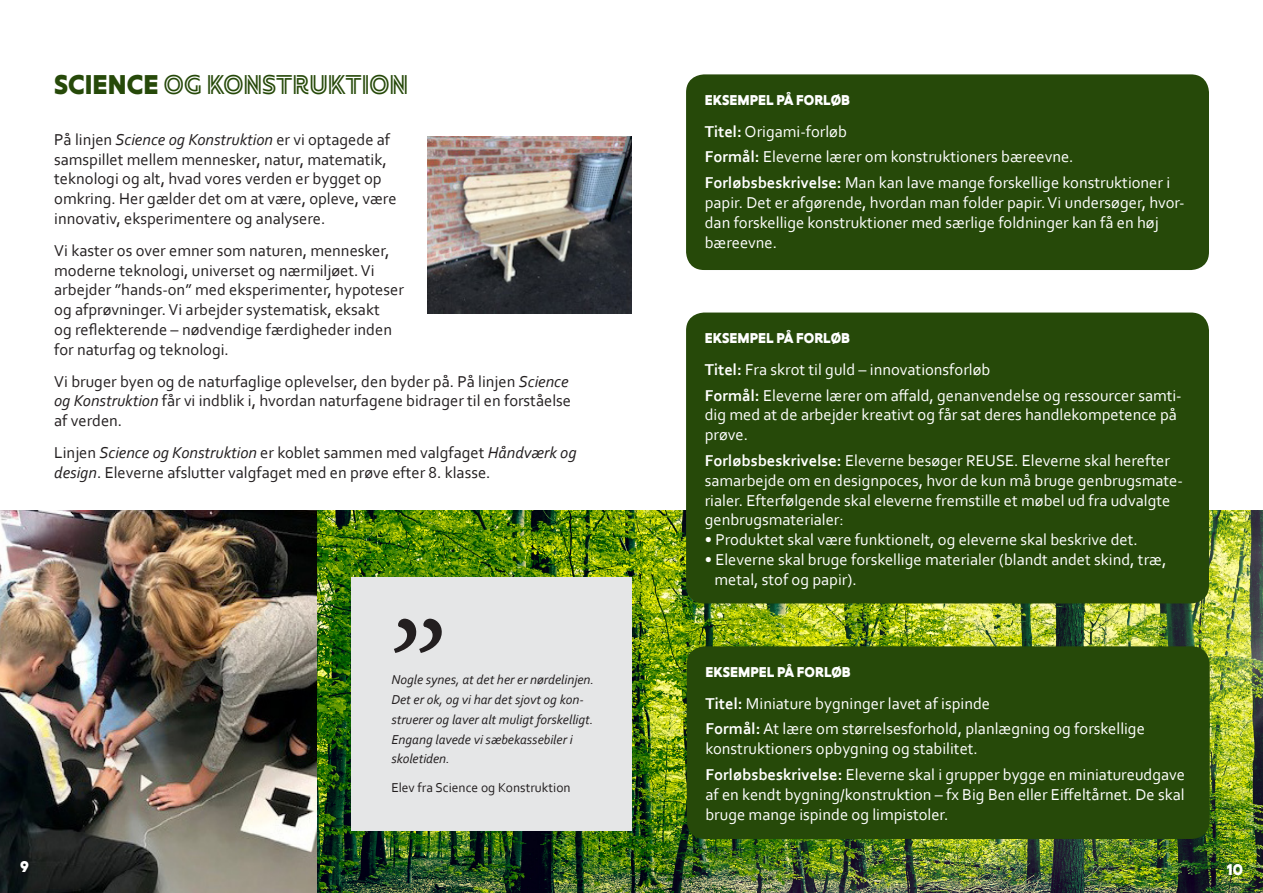
<style>
.page{position:relative;width:1263px;height:893px;background:#fff}
.page>*{position:absolute;margin:0;border:0;box-sizing:border-box;transform-origin:0 0}
.t1{font:italic 150px "Minion Pro";color:#231f20}
.t2{font:31.5px "Devinyl Incise";color:#264909}
.t3{font:18px "Devinyl";color:#fff}
.t4{font:16.5px/19.8px "Corbel";color:#fff}
.t5{font:16.5px/19.8px "Corbel";color:#231f20}
.t6{font:16.5px "Devinyl";color:#fff}
.t7{font:italic 13.5px/19.8px "Corbel";color:#231f20}
.t8{font:13.5px "Corbel";color:#231f20}
.s1{font-family:"Devinyl"}
.s2{font-style:italic}
.s3{font-weight:700}
</style>
<div class="page">
<img style="left:317px;top:510px;width:946px;height:383px">
<img style="left:427px;top:136px;width:204px;height:178px">
<div style="left:351px;top:577px;width:280px;height:253px;background:#e5e6e7"></div>
<div style="left:686px;top:74px;width:523px;height:196px;background:#264909;border-radius:18px"></div>
<div style="left:686px;top:313px;width:523px;height:290px;background:#264909;border-radius:18px"></div>
<img style="left:0;top:510px;width:317px;height:383px">
<div style="left:687px;top:646px;width:523px;height:193px;background:#264909;border-radius:18px"></div>
<p class="t2" style="left:54px;top:68px;width:356px"><span class="s1">SCIENCE</span> OG KONSTRUKTION</p>
<p class="t5" style="left:54px;top:129px;width:337px">På linjen <span class="s2">Science og Konstruktion</span> er vi optagede af</p>
<p class="t5" style="left:54px;top:149px;width:334px">samspillet mellem mennesker, natur, matematik,</p>
<p class="t5" style="left:54px;top:169px;width:329px">teknologi og alt, hvad vores verden er bygget op</p>
<p class="t5" style="left:54px;top:188px;width:344px">omkring. Her gælder det om at være, opleve, være</p>
<p class="t5" style="left:54px;top:208px;width:273px">innovativ, eksperimentere og analysere.</p>
<p class="t5" style="left:54px;top:240px;width:337px">Vi kaster os over emner som naturen, mennesker,</p>
<p class="t5" style="left:54px;top:260px;width:322px">moderne teknologi, universet og nærmiljøet. Vi</p>
<p class="t5" style="left:54px;top:280px;width:351px">arbejder ”hands-on” med eksperimenter, hypoteser</p>
<p class="t5" style="left:54px;top:299px;width:327px">og afprøvninger. Vi arbejder systematisk, eksakt</p>
<p class="t5" style="left:54px;top:319px;width:339px">og reflekterende – nødvendige færdigheder inden</p>
<p class="t5" style="left:54px;top:339px;width:176px">for naturfag og teknologi.</p>
<p class="t5" style="left:54px;top:371px;width:518px">Vi bruger byen og de naturfaglige oplevelser, den byder på. På linjen <span class="s2">Science og Konstruktion</span> får vi indblik i, hvordan naturfagene bidrager til en forståelse af verden.</p>
<p class="t5" style="left:54px;top:442px;width:524px">Linjen <span class="s2">Science og Konstruktion</span> er koblet sammen med valgfaget <span class="s2">Håndværk og design</span>. Eleverne afslutter valgfaget med en prøve efter 8. klasse.</p>
<p class="t1" style="left:378px;top:575px;width:59px">”</p>
<p class="t7" style="left:391px;top:669px;width:204px">Nogle synes, at det her er nørdelinjen.<br>Det er ok, og vi har det sjovt og kon&shy;struerer og laver alt muligt forskelligt.<br>Engang lavede vi sæbekassebiler i skoletiden.</p>
<p class="t8" style="left:391px;top:779px;width:181px">Elev fra Science og Konstruktion</p>
<p class="t6" style="left:705px;top:91px;width:147px">EKSEMPEL PÅ FORLØB</p>
<p class="t4" style="left:705px;top:121px;width:144px"><span class="s3">Titel:</span> Origami-forløb</p>
<p class="t4" style="left:705px;top:147px;width:370px"><span class="s3">Formål:</span> Eleverne lærer om konstruktioners bæreevne.</p>
<p class="t4" style="left:705px;top:172px;width:467px"><span class="s3">Forløbsbeskrivelse:</span> Man kan lave mange forskellige konstruktioner i</p>
<p class="t4" style="left:705px;top:192px;width:481px">papir. Det er afgørende, hvordan man folder papir. Vi undersøger, hvor&shy;dan forskellige konstruktioner med særlige foldninger kan få en høj</p>
<p class="t4" style="left:705px;top:232px;width:74px">bæreevne.</p>
<p class="t6" style="left:705px;top:329px;width:147px">EKSEMPEL PÅ FORLØB</p>
<p class="t4" style="left:705px;top:359px;width:287px"><span class="s3">Titel:</span> Fra skrot til guld – innovationsforløb</p>
<p class="t4" style="left:705px;top:385px;width:479px"><span class="s3">Formål:</span> Eleverne lærer om affald, genanvendelse og ressourcer samti&shy;dig med at de arbejder kreativt og får sat deres handlekompetence på prøve.</p>
<p class="t4" style="left:705px;top:450px;width:480px"><span class="s3">Forløbsbeskrivelse:</span> Eleverne besøger REUSE. Eleverne skal herefter samarbejde om en designpoces, hvor de kun må bruge genbrugsmate&shy;rialer. Efterfølgende skal eleverne fremstille et møbel ud fra udvalgte genbrugsmaterialer:</p>
<p class="t4" style="left:705px;top:529px;width:435px">• Produktet skal være funktionelt, og eleverne skal beskrive det.</p>
<p class="t4" style="left:705px;top:549px;width:463px">• Eleverne skal bruge forskellige materialer (blandt andet skind, træ,</p>
<p class="t4" style="left:715px;top:569px;width:144px">metal, stof og papir).</p>
<p class="t6" style="left:705px;top:663px;width:147px">EKSEMPEL PÅ FORLØB</p>
<p class="t4" style="left:705px;top:693px;width:286px"><span class="s3">Titel:</span> Miniature bygninger lavet af ispinde</p>
<p class="t4" style="left:705px;top:719px;width:441px"><span class="s3">Formål:</span> At lære om størrelsesforhold, planlægning og forskellige</p>
<p class="t4" style="left:705px;top:738px;width:274px">konstruktioners opbygning og stabilitet.</p>
<p class="t4" style="left:705px;top:764px;width:481px;text-align:justify"><span class="s3">Forløbsbeskrivelse:</span> Eleverne skal i grupper bygge en miniatureudgave af en kendt bygning/konstruktion – fx Big Ben eller Eiffeltårnet. De skal bruge mange ispinde og limpistoler.</p>
<p class="t3" style="left:20px;top:857px;width:10px">9</p>
<p class="t3" style="left:1227px;top:860px;width:18px">10</p>
</div>
